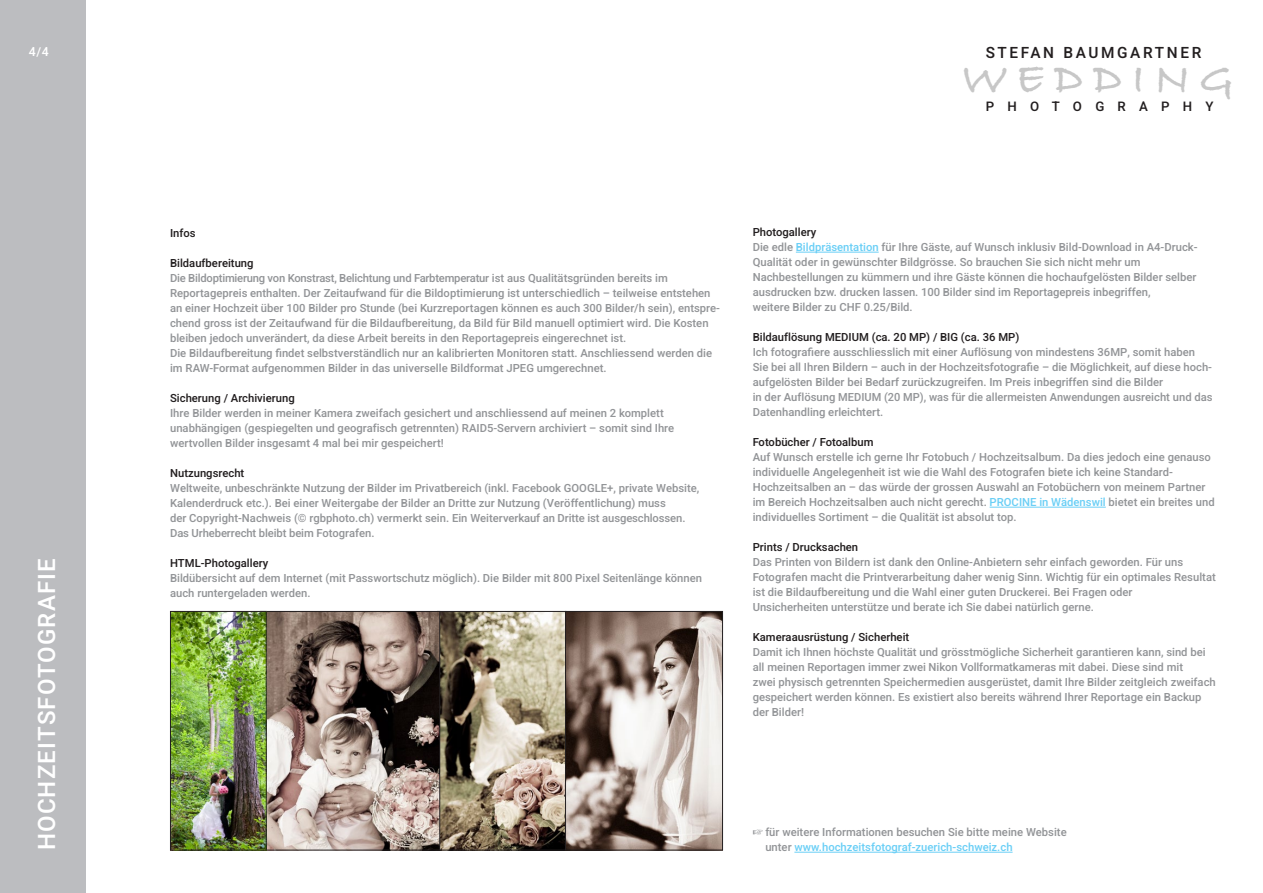
<style>
.page{position:relative;width:1263px;height:893px;background:#fff}
.page>*{position:absolute;margin:0;border:0;box-sizing:border-box;transform-origin:0 0}
.t1{font:700 45px "Bradley Hand ITCTT";letter-spacing:.22em;color:#c7c7c7}
.t2{font:500 24px "Heebo";letter-spacing:.05em;color:#fff}
.t3{font:500 15.6px "Heebo";letter-spacing:.17em;color:#231f20}
.t4{font:500 13.2px "Heebo";letter-spacing:1em;color:#231f20}
.t5{font:500 12.3px "Heebo";color:#fff}
.t6{font:500 11.25px/15px "Heebo";color:#939598}
.t7{font:500 11.25px "Heebo";color:#231f20}
.t8{font:500 11.25px "Heebo";color:#6bcff6}
.s1{color:#231f20}
.s2{color:#6bcff6}
.s3{color:#939598}
</style>
<div class="page">
<img style="left:440px;top:613px;width:281px;height:235px">
<div style="left:437px;top:611px;width:129px;height:239px;border:1px solid #231f20"></div>
<hr style="left:796px;top:252px;width:83px;height:1px;background:#6bcff6">
<hr style="left:989px;top:507px;width:117px;height:1px;background:#6bcff6">
<hr style="left:794px;top:852px;width:218px;height:1px;background:#6bcff6">
<div style="left:0;top:0;width:85px;height:893px;background:#bcbdc0"></div>
<img style="left:267px;top:613px;width:171px;height:235px">
<div style="left:260px;top:611px;width:180px;height:239px;border:1px solid #231f20"></div>
<div style="left:565px;top:611px;width:158px;height:239px;border:1px solid #231f20"></div>
<img style="left:172px;top:613px;width:93px;height:235px">
<div style="left:170px;top:611px;width:97px;height:239px;border:1px solid #231f20"></div>
<p class="t5" style="left:29px;top:43px;width:21px">4/4</p>
<h3 class="t3" style="left:986px;top:42px;width:217px">STEFAN BAUMGARTNER</h3>
<h1 class="t1" style="left:962px;top:45px;width:273px">WEDDING</h1>
<p class="t4" style="left:986px;top:97px;width:229px">PHOTOGRAPHY</p>
<h2 class="t2" style="left:30px;top:850px;width:294px;rotate:-90deg">HOCHZEITSFOTOGRAFIE</h2>
<p class="t7" style="left:170px;top:225px;width:27px">Infos</p>
<p class="t7" style="left:170px;top:255px;width:85px">Bildaufbereitung</p>
<p class="t6" style="left:170px;top:270px;width:551px">Die Bildoptimierung von Konstrast, Belichtung und Farbtemperatur ist aus Qualitätsgründen bereits im Reportagepreis enthalten. Der Zeitaufwand für die Bildoptimierung ist unter--schiedlich – teilweise entstehen an einer Hochzeit über 100 Bilder pro Stunde (bei Kurzreportagen können es auch 300 Bilder/h sein), entspre&shy;chend gross ist der Zeitaufwand für die Bildaufbereitung, da Bild für Bild manuell optimiert wird. Die Kosten bleiben jedoch unverändert, da diese Arbeit bereits in den Reportagepreis eingerechnet ist.<br>Die Bildaufbereitung findet selbstverständlich nur an kalibrierten Monitoren statt. Anschliessend werden die im RAW-Format aufgenommen Bilder in das universelle Bildformat JPEG umgerechnet.</p>
<p class="t7" style="left:170px;top:390px;width:126px">Sicherung / Archivierung</p>
<p class="t6" style="left:170px;top:405px;width:506px">Ihre Bilder werden in meiner Kamera zweifach gesichert und anschliessend auf meinen 2 komplett unabhängigen (gespiegelten und geografisch getrennten) RAID5-Servern archiviert – somit sind Ihre wertvollen Bilder insgesamt 4 mal bei mir gespeichert!</p>
<p class="t7" style="left:170px;top:465px;width:76px">Nutzungsrecht</p>
<p class="t6" style="left:170px;top:480px;width:531px">Weltweite, unbeschränkte Nutzung der Bilder im Privatbereich (inkl. Facebook GOOGLE+, private Website, Kalenderdruck etc.). Bei einer Weitergabe der Bilder an Dritte zur Nutzung (Veröffentlichung) muss<br>der Copyright-Nachweis (© rgbphoto.ch) vermerkt sein. Ein Weiterverkauf an Dritte ist ausgeschlossen.<br>Das Urheberrecht bleibt beim Fotografen.</p>
<p class="t7" style="left:170px;top:555px;width:100px">HTML-Photogallery</p>
<p class="t6" style="left:170px;top:570px;width:533px">Bildübersicht auf dem Internet (mit Passwortschutz möglich). Die Bilder mit 800 Pixel Seitenlänge können auch runtergeladen werden.</p>
<p class="t6" style="left:753px;top:225px;width:446px"><span class="s1">Photogallery<br></span>Die edle <span class="s2">Bildpräsentation</span> für Ihre Gäste, auf Wunsch inklusiv Bild-Download in A4-Druck-Qualität oder in gewünschter Bildgrösse. So brauchen Sie sich nicht mehr um Nachbestellungen zu kümmern und ihre Gäste können die hochaufgelösten Bilder selber ausdrucken bzw. drucken lassen. 100 Bilder sind im Reportagepreis inbegriffen,<br>weitere Bilder zu CHF 0.25/Bild.</p>
<p class="t7" style="left:753px;top:329px;width:268px">Bildauflösung MEDIUM (ca. 20 MP) / BIG (ca. 36 MP)</p>
<p class="t6" style="left:753px;top:345px;width:461px">Ich fotografiere ausschliesslich mit einer Auflösung von mindestens 36MP, somit haben Sie bei all Ihren Bildern – auch in der Hochzeitsfotografie – die Möglichkeit, auf diese hoch&shy;aufgelösten Bilder bei Bedarf zurückzugreifen. Im Preis inbegriffen sind die Bilder<br>in der Auflösung MEDIUM (20 MP), was für die allermeisten Anwendungen ausreicht und das Datenhandling erleichtert.</p>
<p class="t7" style="left:753px;top:435px;width:122px">Fotobücher / Fotoalbum</p>
<p class="t6" style="left:753px;top:450px;width:463px">Auf Wunsch erstelle ich gerne Ihr Fotobuch / Hochzeitsalbum. Da dies jedoch eine genauso individuelle Angelegenheit ist wie die Wahl des Fotografen biete ich keine Standard-Hochzeitsalben an – das würde der grossen Auswahl an Fotobüchern von meinem Partner im Bereich Hochzeitsalben auch nicht gerecht. <span class="s2">PROCINE in Wädenswil</span> bietet ein breites und individuelles Sortiment – die Qualität ist absolut top.</p>
<p class="t7" style="left:753px;top:539px;width:107px">Prints / Drucksachen</p>
<p class="t6" style="left:753px;top:555px;width:465px">Das Printen von Bildern ist dank den Online-Anbietern sehr einfach geworden. Für uns Fotografen macht die Printverarbeitung daher wenig Sinn. Wichtig für ein optimales Resultat ist die Bildaufbereitung und die Wahl einer guten Druckerei. Bei Fragen oder<br>Unsicherheiten unterstütze und berate ich Sie dabei natürlich gerne.</p>
<p class="t7" style="left:753px;top:629px;width:158px">Kameraausrüstung / Sicherheit</p>
<p class="t6" style="left:753px;top:645px;width:465px">Damit ich Ihnen höchste Qualität und grösstmögliche Sicherheit garantieren kann, sind bei all meinen Reportagen immer zwei Nikon Vollformatkameras mit dabei. Diese sind mit<br>zwei physisch getrennten Speichermedien ausgerüstet, damit Ihre Bilder zeitgleich zweifach gespeichert werden können. Es existiert also bereits während Ihrer Reportage ein Backup der Bilder!</p>
<p class="t6" style="left:753px;top:825px;width:316px">☞ für weitere Informationen besuchen Sie bitte meine Website</p>
<p class="t8" style="left:765px;top:839px;width:249px"><span class="s3">unter</span> www.hochzeitsfotograf-zuerich-schweiz.ch</p>
</div>
